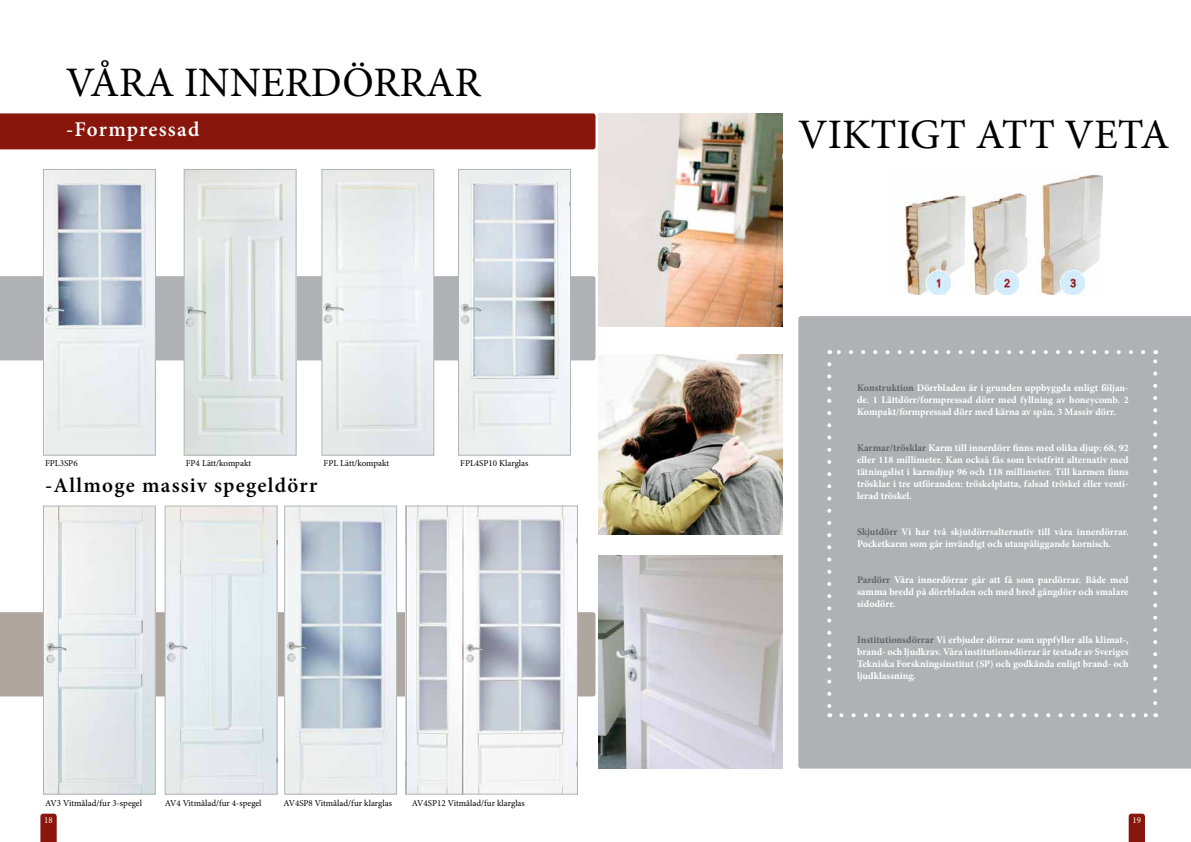
<style>
.page{position:relative;width:1191px;height:842px;background:#fff}
.page>*{position:absolute;margin:0;border:0;box-sizing:border-box;transform-origin:0 0}
.t1{font:42px "Minion Pro";color:#000}
.t2{font:600 21px "Minion Pro";letter-spacing:.06em;color:#000}
.t3{font:600 21px "Minion Pro";letter-spacing:.055em;color:#fff}
.t4{font:700 10px/12px "Minion Pro";color:#fff;text-align:justify}
.t5{font:9px "Minion Pro";color:#000}
.t6{font:9px "Minion Pro";color:#fff}
.s1{color:#636466}
</style>
<div class="page">
<img style="left:900px;top:174px;width:202px;height:121px">
<div style="left:798px;top:316px;width:393px;height:452px;background:#afb1b4"></div>
<svg style="left:841px;top:713px;width:308px;height:4px"></svg>
<svg style="left:827px;top:364px;width:4px;height:353px"></svg>
<svg style="left:1153px;top:350px;width:4px;height:353px"></svg>
<svg style="left:829px;top:350px;width:314px;height:4px"></svg>
<div style="left:0;top:113px;width:595px;height:36px;background:#89160d"></div>
<img style="left:598px;top:113px;width:184px;height:214px">
<img style="left:598px;top:354px;width:184px;height:180px">
<img style="left:598px;top:555px;width:184px;height:213px">
<svg style="left:1128px;top:814px;width:17px;height:28px"></svg>
<div style="left:0;top:612px;width:595px;height:84px;background:#afa69f"></div>
<div style="left:0;top:276px;width:595px;height:84px;background:#afb1b4"></div>
<img style="left:45px;top:171px;width:108px;height:282px">
<div style="left:43px;top:169px;width:112px;height:286px;border:1px solid #b1b4b6"></div>
<img style="left:186px;top:171px;width:108px;height:282px">
<div style="left:184px;top:169px;width:112px;height:286px;border:1px solid #b1b4b6"></div>
<img style="left:324px;top:171px;width:108px;height:282px">
<div style="left:322px;top:169px;width:112px;height:286px;border:1px solid #b1b4b6"></div>
<img style="left:460px;top:171px;width:108px;height:282px">
<div style="left:458px;top:169px;width:112px;height:286px;border:1px solid #b1b4b6"></div>
<img style="left:45px;top:508px;width:108px;height:284px">
<div style="left:43px;top:506px;width:112px;height:288px;border:1px solid #b1b4b6"></div>
<img style="left:167px;top:508px;width:108px;height:284px">
<div style="left:165px;top:506px;width:112px;height:288px;border:1px solid #b1b4b6"></div>
<img style="left:286px;top:508px;width:109px;height:284px">
<div style="left:284px;top:506px;width:113px;height:288px;border:1px solid #b1b4b6"></div>
<img style="left:405px;top:506px;width:170px;height:288px">
<div style="left:406px;top:506px;width:171px;height:288px;border:1px solid #b1b4b6"></div>
<svg style="left:40px;top:814px;width:17px;height:28px"></svg>
<h1 class="t1" style="left:66px;top:54px;width:416px">VÅRA INNERDÖRRAR</h1>
<h2 class="t3" style="left:66px;top:115px;width:135px">-Formpressad</h2>
<h1 class="t1" style="left:798px;top:106px;width:373px">VIKTIGT ATT VETA</h1>
<p class="t5" style="left:45px;top:457px;width:34px">FPL3SP6</p>
<p class="t5" style="left:186px;top:457px;width:67px">FP4 Lätt/kompakt</p>
<p class="t5" style="left:323px;top:457px;width:67px">FPL Lätt/kompakt</p>
<p class="t5" style="left:460px;top:457px;width:70px">FPL4SP10 Klarglas</p>
<h2 class="t2" style="left:45px;top:471px;width:274px">-Allmoge massiv spegeldörr</h2>
<p class="t5" style="left:45px;top:797px;width:98px">AV3 Vitmålad/fur 3-spegel</p>
<p class="t5" style="left:165px;top:797px;width:98px">AV4 Vitmålad/fur 4-spegel</p>
<p class="t5" style="left:283px;top:797px;width:110px">AV4SP8 Vitmålad/fur klarglas</p>
<p class="t5" style="left:412px;top:797px;width:114px">AV4SP12 Vitmålad/fur klarglas</p>
<p class="t6" style="left:44px;top:814px;width:10px">18</p>
<p class="t4" style="left:857px;top:382px;width:273px"><span class="s1">Konstruktion</span> Dörrbladen är i grunden uppbyggda enligt följan&shy;de. 1 Lättdörr/formpressad dörr med fyllning av honeycomb. 2<br>Kompakt/formpressad dörr med kärna av spån. 3 Massiv dörr.</p>
<p class="t4" style="left:857px;top:442px;width:273px"><span class="s1">Karmar/trösklar</span> Karm till innerdörr finns med olika djup: 68, 92 eller 118 millimeter. Kan också fås som kvistfritt alternativ med tätningslist i karmdjup 96 och 118 millimeter. Till karmen finns trösklar i tre utföranden: tröskelplatta, falsad tröskel eller venti&shy;lerad tröskel.</p>
<p class="t4" style="left:857px;top:526px;width:273px"><span class="s1">Skjutdörr</span> Vi har två skjutdörrsalternativ till våra innerdörrar.<br>Pocketkarm som går invändigt och utanpåliggande kornisch.</p>
<p class="t4" style="left:857px;top:574px;width:273px"><span class="s1">Pardörr</span> Våra innerdörrar går att få som pardörrar. Både med samma bredd på dörrbladen och med bred gångdörr och smalare sidodörr.</p>
<p class="t4" style="left:857px;top:634px;width:273px"><span class="s1">Institutionsdörrar</span> Vi erbjuder dörrar som uppfyller alla klimat-, brand- och ljudkrav. Våra institutionsdörrar är testade av Sveriges Tekniska Forskningsinstitut (SP) och godkända enligt brand- och ljudklassning.</p>
<p class="t6" style="left:1132px;top:814px;width:10px">19</p>
</div>
